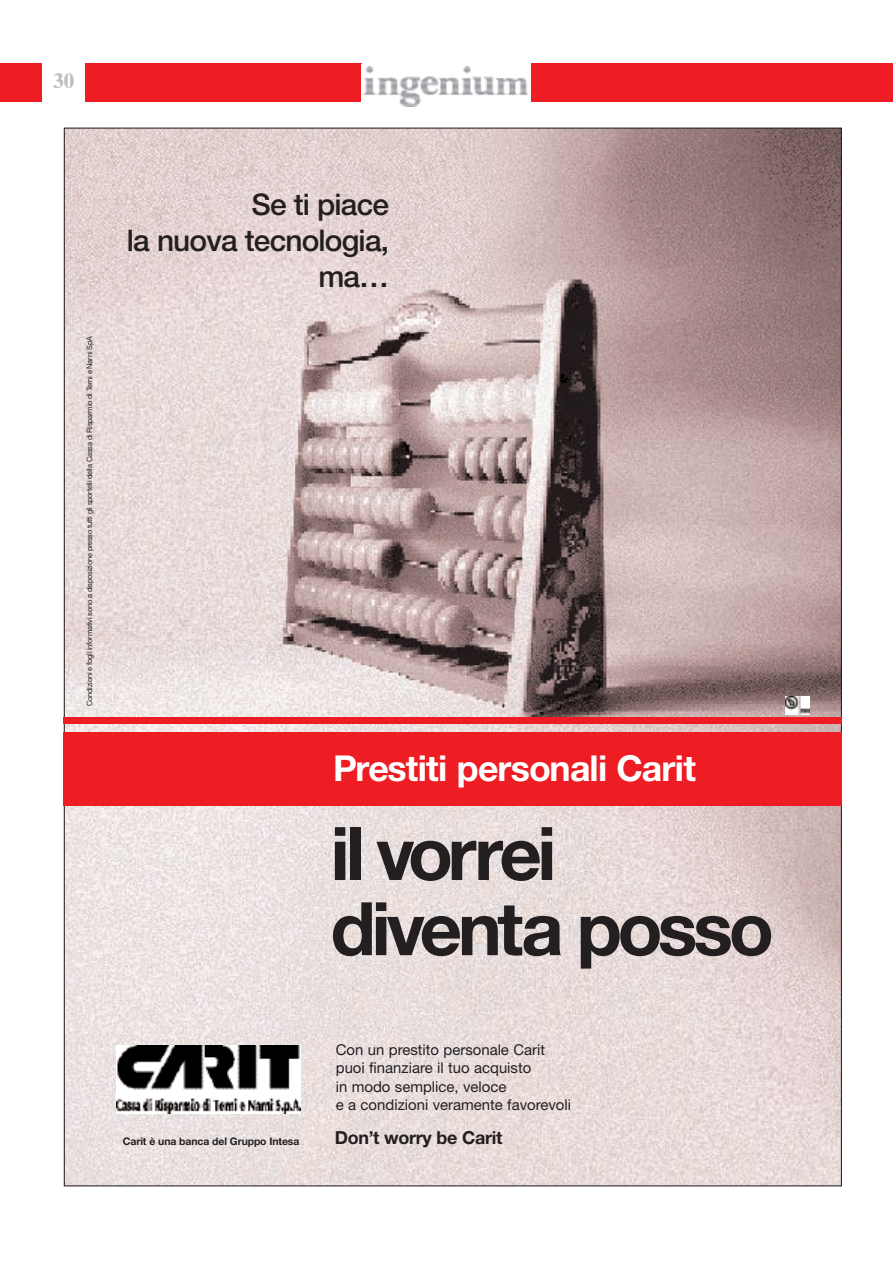
<style>
.page{position:relative;width:893px;height:1263px;background:#fff}
.page>*{position:absolute;margin:0;border:0;box-sizing:border-box;transform-origin:0 0}
.t1{font:700 73.95px/75.2px "Helvetica Neue";letter-spacing:-.055em;color:#231f20}
.t2{font:700 35.7px "Helvetica Neue";letter-spacing:-.015em;color:#fff}
.t3{font:500 29.85px/35.8px "Helvetica Neue";letter-spacing:-.03em;color:#231f20;text-align:right}
.t4{font:700 21px "Times Ten";color:#bcbdc0}
.t5{font:700 18px "Helvetica Neue";letter-spacing:-.015em;color:#231f20}
.t6{font:14.85px/18.3px "Helvetica Neue";color:#231f20}
.t7{font:700 10.5px "Helvetica Neue";letter-spacing:-.01em;color:#231f20}
.t8{font:7.5px "Helvetica Neue";letter-spacing:-.03em;color:#231f20}
</style>
<div class="page">
<div style="left:0;top:64px;width:43px;height:38px;background:#ee1d23"></div>
<div style="left:85px;top:64px;width:276px;height:38px;background:#ee1d23"></div>
<img style="left:363px;top:67px;width:166px;height:40px">
<div style="left:531px;top:64px;width:362px;height:38px;background:#ee1d23"></div>
<img style="left:66px;top:130px;width:774px;height:1054px">
<div style="left:64px;top:733px;width:778px;height:73px;background:#ee1d23"></div>
<div style="left:64px;top:717px;width:778px;height:7px;background:#ee1d23"></div>
<img style="left:117px;top:1045px;width:184px;height:68px">
<img style="left:786px;top:697px;width:23px;height:18px">
<h3 class="t4" style="left:53px;top:73px;width:22px">30</h3>
<p class="t8" style="left:87px;top:706px;width:371px;rotate:-90deg">Condizioni e fogli informativi sono a disposizione presso tutti gli sportelli della Cassa di Risparmio di Terni e Narni SpA</p>
<h3 class="t3" style="left:127px;top:190px;width:264px">Se ti piace<br>la nuova tecnologia, ma…</h3>
<h2 class="t2" style="left:333px;top:755px;width:364px">Prestiti personali Carit</h2>
<h1 class="t1" style="left:331px;top:823px;width:445px">il vorrei diventa posso</h1>
<p class="t7" style="left:123px;top:1137px;width:178px">Carit è una banca del Gruppo Intesa</p>
<p class="t6" style="left:336px;top:1042px;width:237px">Con un prestito personale Carit puoi finanziare il tuo acquisto<br>in modo semplice, veloce<br>e a condizioni veramente favorevoli</p>
<p class="t5" style="left:335px;top:1131px;width:169px">Don’t worry be Carit</p>
</div>
